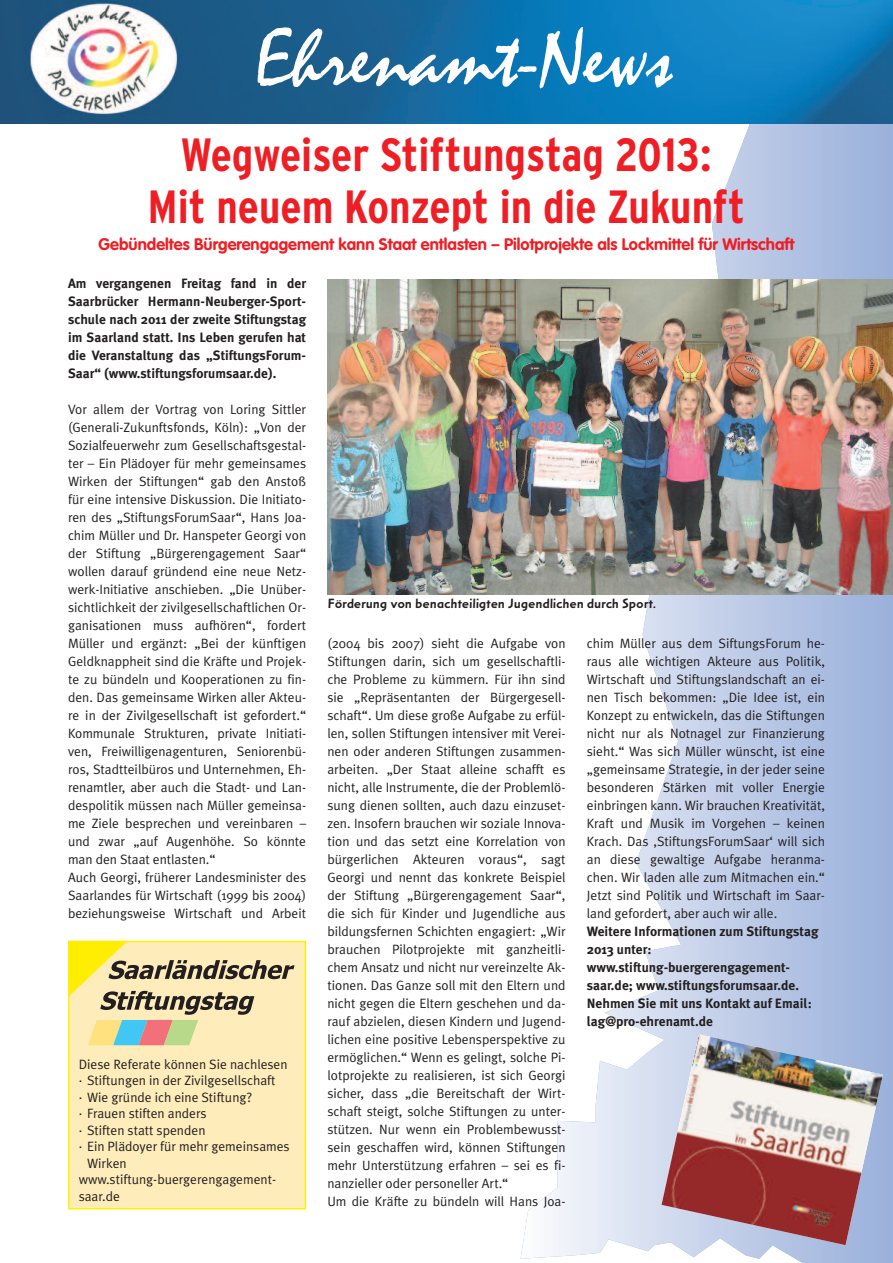
<style>
.page{position:relative;width:893px;height:1263px;background:#fff}
.page>*{position:absolute;margin:0;border:0;box-sizing:border-box;transform-origin:0 0}
.t1{font:82.8px "Mistral";color:#fff}
.t2{font:700 condensed 46.5px/52.5px "Interstate";color:#ee1e24;text-align:center}
.t3{font:700 16.5px "VAG Rounded";color:#ee1e24}
.t4{font:13.5px/18px "Meta Plus Normal";color:#231f20}
.t5{font:700 13.5px/18px "Meta Plus";color:#231f20;text-align:justify}
.t6{font:500 13.5px "AT Arta";color:#231f20}
</style>
<div class="page">
<svg style="left:521px;top:124px;width:372px;height:1139px"></svg>
<img style="left:0;top:0;width:893px;height:124px">
<img style="left:327px;top:279px;width:566px;height:315px">
<img style="left:661px;top:1034px;width:222px;height:211px">
<div style="left:70px;top:942px;width:235px;height:266px;background:#feedbb"></div>
<div style="left:68px;top:941px;width:238px;height:268px;border:2px solid #fff101"></div>
<svg style="left:68px;top:941px;width:227px;height:104px"></svg>
<h1 class="t1" style="left:255px;top:8px;width:419px">Ehrenamt-News</h1>
<h2 class="t2" style="left:148px;top:129px;width:599px">Wegweiser Stiftungstag 2013:<br>Mit neuem Konzept in die Zukunft</h2>
<p class="t3" style="left:99px;top:238px;width:697px">Gebündeltes Bürgerengagement kann Staat entlasten – Pilotprojekte als Lockmittel für Wirtschaft</p>
<p class="t5" style="left:68px;top:274px;width:240px">Am vergangenen Freitag fand in der Saarbrücker Hermann-Neuberger-Sport&shy;schule nach 2011 der zweite Stiftungstag im Saarland statt. Ins Leben gerufen hat die Veranstaltung das „StiftungsForum-Saar“ (www.stiftungsforumsaar.de).</p>
<p class="t4" style="left:68px;top:400px;width:240px">Vor allem der Vortrag von Loring Sittler (Generali-Zukunftsfonds, Köln): „Von der Sozialfeuerwehr zum Gesellschaftsgestal&shy;ter – Ein Plädoyer für mehr gemeinsames Wirken der Stiftungen“ gab den Anstoß für eine intensive Diskussion. Die Initiato&shy;ren des „StiftungsForumSaar“, Hans Joa&shy;chim Müller und Dr. Hanspeter Georgi von der Stiftung „Bürgerengagement Saar“ wollen darauf gründend eine neue Netz&shy;werk-Initiative anschieben. „Die Unüber&shy;sichtlichkeit der zivilgesellschaftlichen Or&shy;ganisationen muss aufhören“, fordert Müller und ergänzt: „Bei der künftigen Geldknappheit sind die Kräfte und Projek&shy;te zu bündeln und Kooperationen zu fin&shy;den. Das gemeinsame Wirken aller Akteu&shy;re in der Zivilgesellschaft ist gefordert.“ Kommunale Strukturen, private Initiati&shy;ven, Freiwilligenagenturen, Seniorenbü&shy;ros, Stadtteilbüros und Unternehmen, Eh&shy;renamtler, aber auch die Stadt- und Lan&shy;despolitik müssen nach Müller gemeinsa&shy;me Ziele besprechen und vereinbaren – und zwar „auf Augenhöhe. So könnte man den Staat entlasten.“<br>Auch Georgi, früherer Landesminister des Saarlandes für Wirtschaft (1999 bis 2004) beziehungsweise Wirtschaft und Arbeit</p>
<p class="t4" style="left:79px;top:1055px;width:210px">Diese Referate können Sie nachlesen</p>
<p class="t4" style="left:79px;top:1071px;width:198px">· Stiftungen in der Zivilgesellschaft</p>
<p class="t4" style="left:79px;top:1088px;width:175px">· Wie gründe ich eine Stiftung?</p>
<p class="t4" style="left:79px;top:1104px;width:129px">· Frauen stiften anders</p>
<p class="t4" style="left:79px;top:1121px;width:128px">· Stiften statt spenden</p>
<p class="t4" style="left:79px;top:1137px;width:213px">· Ein Plädoyer für mehr gemeinsames</p>
<p class="t4" style="left:87px;top:1154px;width:41px">Wirken</p>
<p class="t4" style="left:79px;top:1170px;width:199px">www.stiftung-buergerengagement-</p>
<p class="t4" style="left:79px;top:1187px;width:43px">saar.de</p>
<p class="t6" style="left:327px;top:598px;width:330px">Förderung von benachteiligten Jugendlichen durch Sport.</p>
<p class="t4" style="left:587px;top:634px;width:240px;text-align:justify">chim Müller aus dem SiftungsForum he&shy;raus alle wichtigen Akteure aus Politik, Wirtschaft und Stiftungslandschaft an ei&shy;nen Tisch bekommen: „Die Idee ist, ein Konzept zu entwickeln, das die Stiftungen nicht nur als Notnagel zur Finanzierung sieht.“ Was sich Müller wünscht, ist eine „gemeinsame Strategie, in der jeder seine besonderen Stärken mit voller Energie einbringen kann. Wir brauchen Kreativität, Kraft und Musik im Vorgehen – keinen Krach. Das ‚StiftungsForumSaar‘ will sich an diese gewaltige Aufgabe heranma&shy;chen. Wir laden alle zum Mitmachen ein.“ Jetzt sind Politik und Wirtschaft im Saar&shy;land gefordert, aber auch wir alle.</p>
<p class="t5" style="left:587px;top:922px;width:233px;text-align:left">Weitere Informationen zum Stiftungstag<br>2013 unter: www.stiftung-buergerengagement&shy;saar.de; www.stiftungsforumsaar.de.<br>Nehmen Sie mit uns Kontakt auf Email: lag@pro-ehrenamt.de</p>
<p class="t4" style="left:327px;top:634px;width:240px">(2004 bis 2007) sieht die Aufgabe von Stiftungen darin, sich um gesellschaftli&shy;che Probleme zu kümmern. Für ihn sind sie „Repräsentanten der Bürgergesell&shy;schaft“. Um diese große Aufgabe zu erfül&shy;len, sollen Stiftungen intensiver mit Verei&shy;nen oder anderen Stiftungen zusammen&shy;arbeiten. „Der Staat alleine schafft es nicht, alle Instrumente, die der Problemlö&shy;sung dienen sollten, auch dazu einzuset&shy;zen. Insofern brauchen wir soziale Innova&shy;tion und das setzt eine Korrelation von bürgerlichen Akteuren voraus“, sagt Georgi und nennt das konkrete Beispiel der Stiftung „Bürgerengagement Saar“, die sich für Kinder und Jugendliche aus bildungsfernen Schichten engagiert: „Wir brauchen Pilotprojekte mit ganzheitli&shy;chem Ansatz und nicht nur vereinzelte Ak&shy;tionen. Das Ganze soll mit den Eltern und nicht gegen die Eltern geschehen und da&shy;rauf abzielen, diesen Kindern und Jugend&shy;lichen eine positive Lebensperspektive zu ermöglichen.“ Wenn es gelingt, solche Pi&shy;lotprojekte zu realisieren, ist sich Georgi sicher, dass „die Bereitschaft der Wirt&shy;schaft steigt, solche Stiftungen zu unter&shy;stützen. Nur wenn ein Problembewusst&shy;sein geschaffen wird, können Stiftungen mehr Unterstützung erfahren – sei es fi&shy;nanzieller oder personeller Art.“<br>Um die Kräfte zu bündeln will Hans Joa-</p>
</div>
